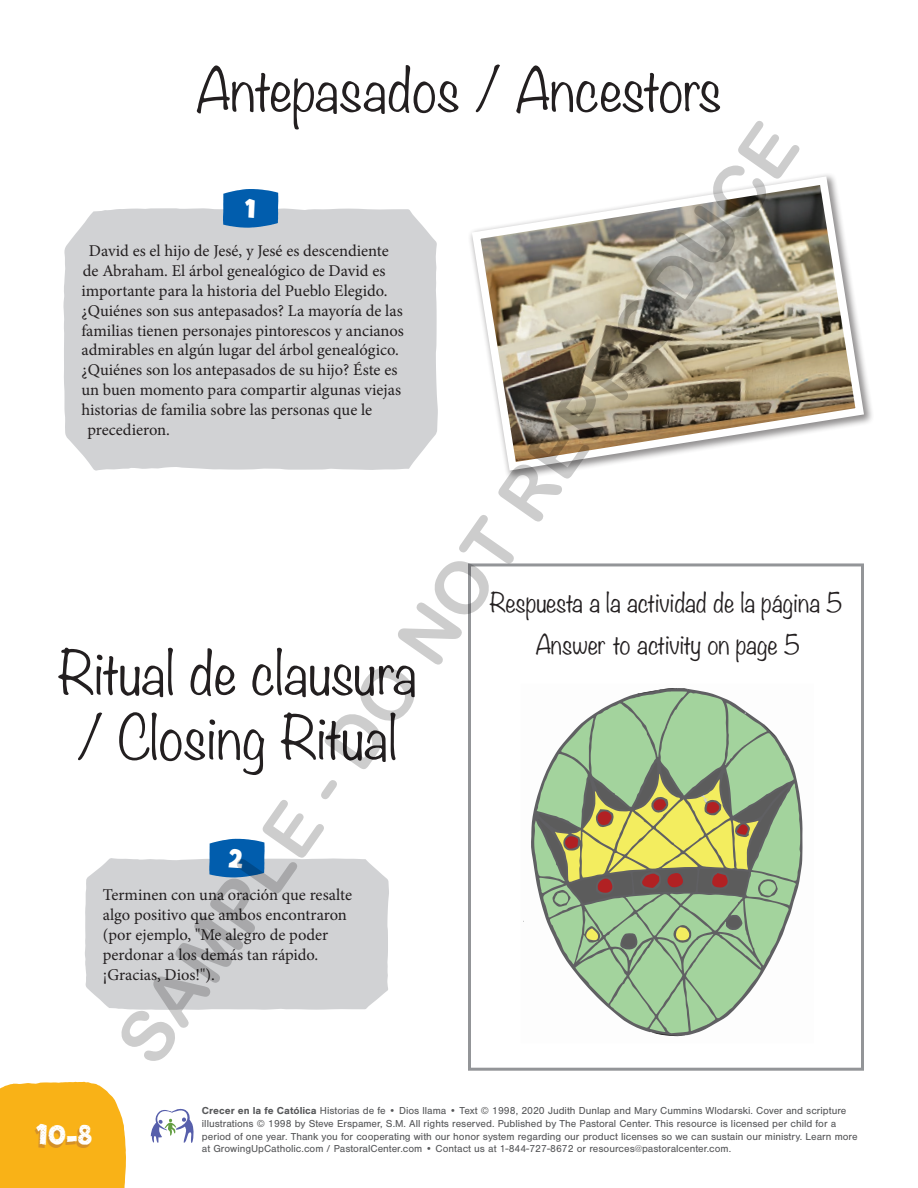
<style>
.page{position:relative;width:918px;height:1188px;background:#fff}
.page>*{position:absolute;margin:0;border:0;box-sizing:border-box;transform-origin:0 0}
.t1{font:72px "Arial Rounded MT Bold";color:rgb(0 0 0/.2)}
.t2{font:300 54px/64.8px "Noteworthy";color:#231f20;text-align:center}
.t3{font:27px "One Nine Nine Four Halftone";color:#fff}
.t4{font:300 24px "Noteworthy";color:#231f20}
.t5{font:24px "One Nine Nine Four";color:#fff}
.t6{font:16.5px/19.8px "Minion Pro";color:#231f20}
.t7{font:10.5px/12.6px "Nimbus San";color:#57585a}
.s1{font-weight:700}
</style>
<div class="page">
<div style="left:0;top:1082px;width:126px;height:106px;background:#f9b217"></div>
<div style="left:63px;top:208px;width:375px;height:263px;background:#d1d2d4"></div>
<svg style="left:223px;top:189px;width:55px;height:39px;background:#1468b2"></svg>
<div style="left:85px;top:858px;width:304px;height:152px;background:#d1d2d4"></div>
<svg style="left:209px;top:839px;width:56px;height:38px;background:#1368b1"></svg>
<svg style="left:470px;top:174px;width:398px;height:301px"></svg>
<svg style="left:151px;top:1108px;width:43px;height:35px"></svg>
<div style="left:468px;top:563px;width:396px;height:508px;border:3px solid #939598"></div>
<svg style="left:534px;top:688px;width:266px;height:348px"></svg>
<h2 class="t2" style="left:196px;top:56px;width:527px">Antepasados / Ancestors</h2>
<h1 class="t1" style="left:100px;top:1031px;width:1130px;rotate:-55deg">SAMPLE - DO NOT REPRODUCE</h1>
<h3 class="t5" style="left:245px;top:192px;width:11px">1</h3>
<p class="t6" style="left:89px;top:241px;width:301px">David es el hijo de Jesé, y Jesé es descendiente</p>
<p class="t6" style="left:83px;top:261px;width:304px">de Abraham. El árbol genealógico de David es</p>
<p class="t6" style="left:81px;top:281px;width:308px">importante para la historia del Pueblo Elegido.</p>
<p class="t6" style="left:81px;top:301px;width:323px">¿Quiénes son sus antepasados? La mayoría de las</p>
<p class="t6" style="left:81px;top:320px;width:324px">familias tienen personajes pintorescos y ancianos</p>
<p class="t6" style="left:81px;top:340px;width:319px">admirables en algún lugar del árbol genealógico.</p>
<p class="t6" style="left:81px;top:360px;width:318px">¿Quiénes son los antepasados de su hijo? Éste es</p>
<p class="t6" style="left:81px;top:380px;width:321px">un buen momento para compartir algunas viejas</p>
<p class="t6" style="left:81px;top:400px;width:292px">historias de familia sobre las personas que le</p>
<p class="t6" style="left:87px;top:419px;width:84px">precedieron.</p>
<h3 class="t4" style="left:490px;top:581px;width:354px">Respuesta a la actividad de la página 5</h3>
<h3 class="t4" style="left:536px;top:623px;width:266px">Answer to activity on page 5</h3>
<h2 class="t2" style="left:58px;top:639px;width:360px">Ritual de clausura / Closing Ritual</h2>
<h3 class="t5" style="left:229px;top:842px;width:15px">2</h3>
<p class="t6" style="left:103px;top:885px;width:251px">Terminen con una oración que resalte algo positivo que ambos encontraron (por ejemplo, "Me alegro de poder perdonar a los demás tan rápido. ¡Gracias, Dios!").</p>
<h3 class="t3" style="left:37px;top:1117px;width:57px">10-8</h3>
<p class="t7" style="left:202px;top:1105px;width:657px"><span class="s1">Crecer en la fe Católica</span> Historias de fe • Dios llama • Text © 1998, 2020 Judith Dunlap and Mary Cummins Wlodarski. Cover and scripture illustrations © 1998 by Steve Erspamer, S.M. All rights reserved. Published by The Pastoral Center. This resource is licensed per child for a period of one year. Thank you for cooperating with our honor system regarding our product licenses so we can sustain our ministry. Learn more at GrowingUpCatholic.com / PastoralCenter.com • Contact us at 1-844-727-8672 or resources@pastoralcenter.com.</p>
</div>
